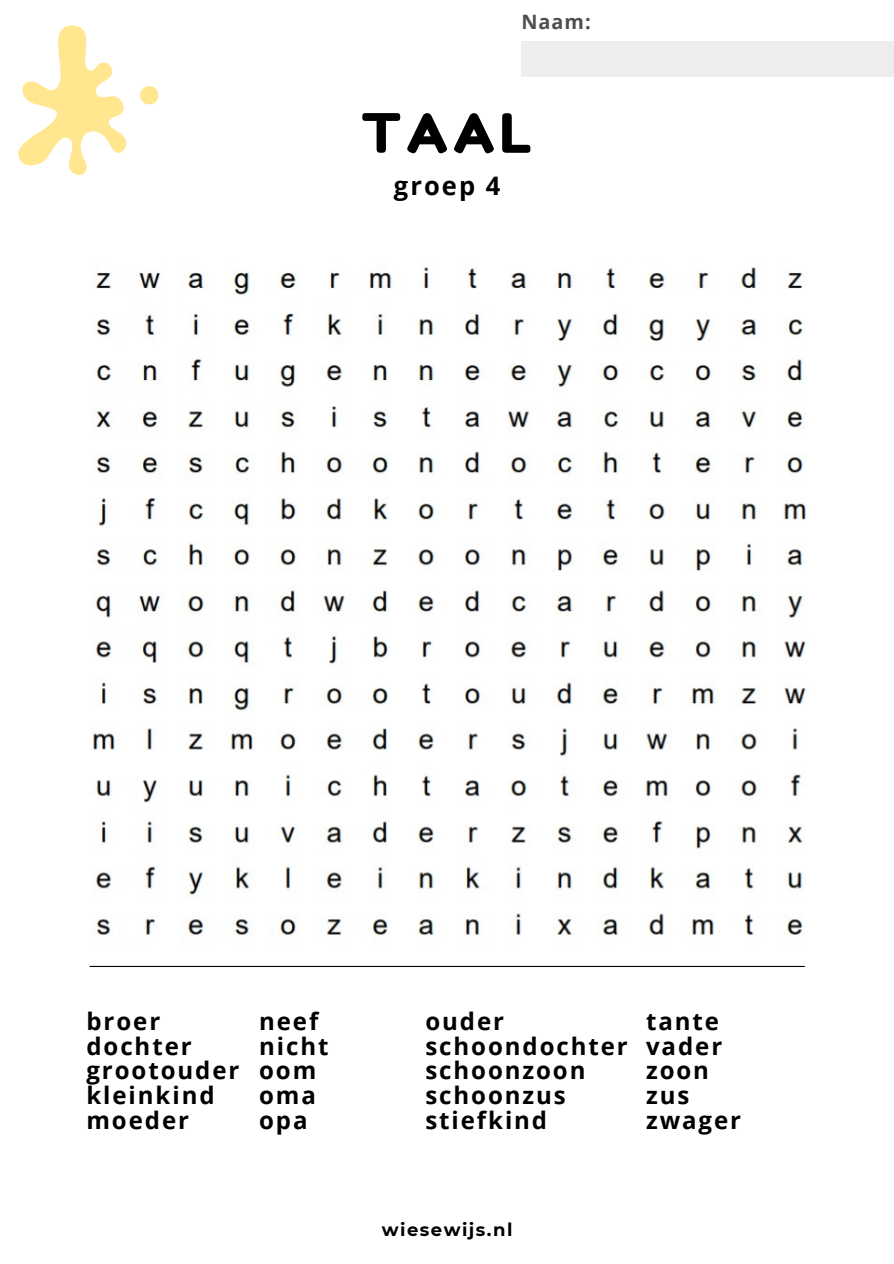
<style>
.page{position:relative;width:894px;height:1264px;background:#fff}
.page>*{position:absolute;margin:0;border:0;box-sizing:border-box;transform-origin:0 0}
.t1{font:54px "Fredoka One";color:#000}
.t2{font:700 25.5px "Open Sans";letter-spacing:.08em;color:#000}
.t3{font:700 24px "Open Sans";letter-spacing:.08em;color:#000}
.t4{font:700 19.8px "Open Sans";color:#4e4e4e}
.t5{font:700 18px "Montserrat";letter-spacing:.08em;color:#000}
</style>
<div class="page">
<div style="left:521px;top:42px;width:372px;height:35px;background:#ededed"></div>
<svg style="left:18px;top:25px;width:141px;height:150px"></svg>
<hr style="left:90px;top:965px;width:714px;height:2px;background:#000">
<img style="left:91px;top:266px;width:715px;height:678px">
<p class="t4" style="left:521px;top:8px;width:71px">Naam:</p>
<p class="t1" style="left:361px;top:100px;width:172px">TAAL</p>
<p class="t2" style="left:394px;top:168px;width:108px">groep 4</p>
<p class="t3" style="left:86px;top:1004px;width:75px">broer</p>
<p class="t3" style="left:86px;top:1028px;width:107px">dochter</p>
<p class="t3" style="left:86px;top:1053px;width:154px">grootouder</p>
<p class="t3" style="left:86px;top:1078px;width:130px">kleinkind</p>
<p class="t3" style="left:86px;top:1103px;width:104px">moeder</p>
<p class="t3" style="left:259px;top:1004px;width:61px">neef</p>
<p class="t3" style="left:259px;top:1028px;width:71px">nicht</p>
<p class="t3" style="left:259px;top:1053px;width:59px">oom</p>
<p class="t3" style="left:259px;top:1078px;width:58px">oma</p>
<p class="t3" style="left:259px;top:1103px;width:50px">opa</p>
<p class="t3" style="left:425px;top:1004px;width:80px">ouder</p>
<p class="t3" style="left:425px;top:1028px;width:204px">schoondochter</p>
<p class="t3" style="left:425px;top:1053px;width:162px">schoonzoon</p>
<p class="t3" style="left:425px;top:1078px;width:142px">schoonzus</p>
<p class="t3" style="left:425px;top:1103px;width:123px">stiefkind</p>
<p class="t3" style="left:646px;top:1004px;width:74px">tante</p>
<p class="t3" style="left:646px;top:1028px;width:78px">vader</p>
<p class="t3" style="left:646px;top:1053px;width:64px">zoon</p>
<p class="t3" style="left:646px;top:1078px;width:45px">zus</p>
<p class="t3" style="left:646px;top:1103px;width:97px">zwager</p>
<p class="t5" style="left:382px;top:1218px;width:132px">wiesewijs.nl</p>
</div>
